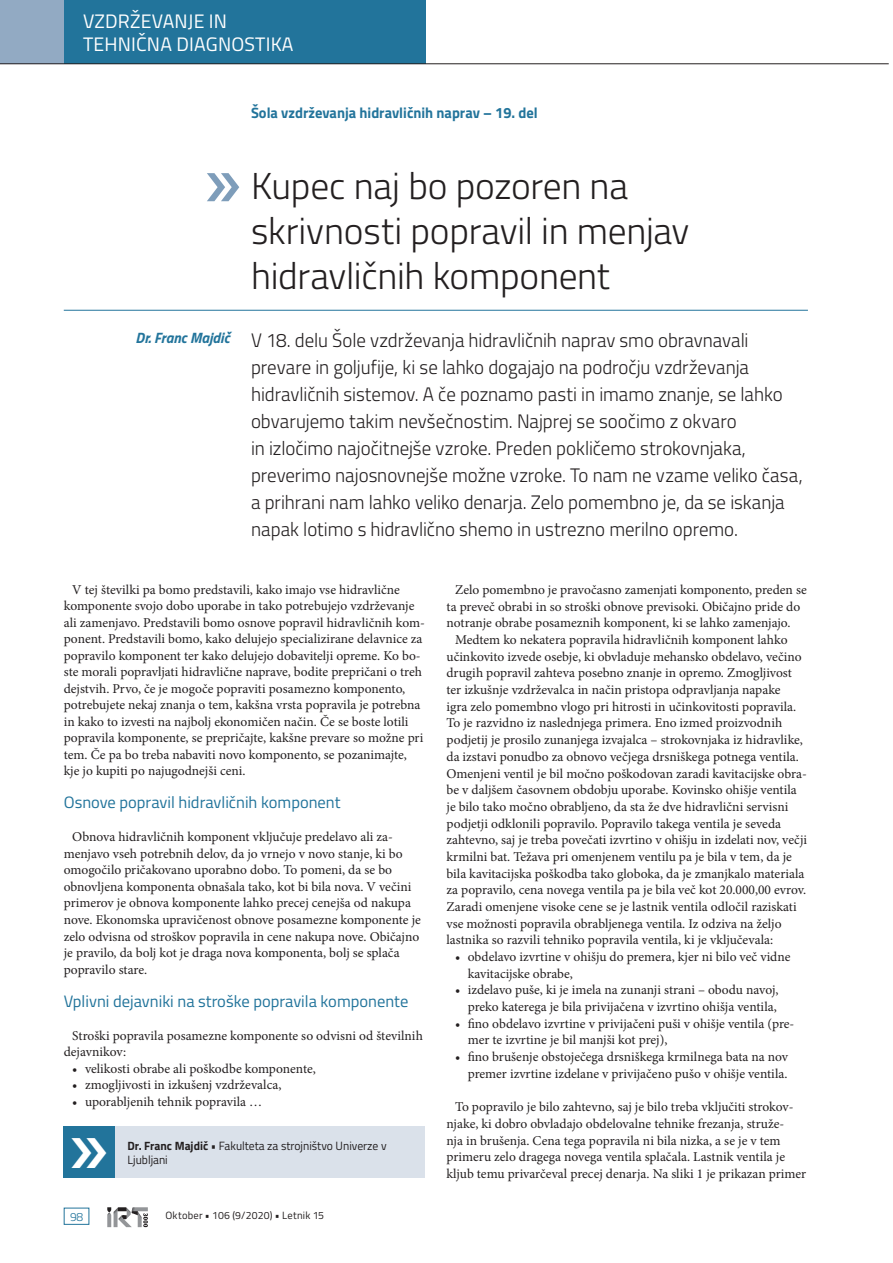
<style>
.page{position:relative;width:893px;height:1263px;background:#fff}
.page>*{position:absolute;margin:0;border:0;box-sizing:border-box;transform-origin:0 0}
.Članek_naslov{font:300 37.5px/45px "Titillium";letter-spacing:-.01em;color:#231f20}
.Članek_naslov-2{font:300 19.5px/27px "Titillium";letter-spacing:-.005em;color:#231f20}
.t1{font:19.5px/23.4px "Titillium";letter-spacing:.01em;color:#fff}
.Vsebina_-_podnaslov{font:16.5px "Titillium";color:#22749b}
.Članek_nadnaslov{font:700 15px "Titillium";color:#22749b}
.Avtor_članka{font:italic 700 15px "Titillium";color:#22749b}
.vsebina_-_body_text{font:13.5px/16.6px "Minion Pro";color:#231f20}
.O_avtorju{font:12px/14.4px "Titillium";color:#231f20}
.t2{font:300 12px "Titillium";color:#22749b}
.t3{font:10.5px "Titillium";letter-spacing:.02em;color:#231f20}
.s1{font-weight:700}
</style>
<div class="page">
<div style="left:64px;top:0;width:361px;height:64px;background:#22749b"></div>
<div style="left:0;top:0;width:64px;height:64px;background:#92aac3"></div>
<svg style="left:107px;top:1207px;width:41px;height:20px"></svg>
<div style="left:64px;top:1208px;width:25px;height:17px;border:1px solid #22749b"></div>
<svg style="left:207px;top:173px;width:32px;height:28px"></svg>
<hr style="left:64px;top:310px;width:744px;height:1px;background:#22749b">
<div style="left:64px;top:1127px;width:361px;height:51px;background:#dae1ea"></div>
<div style="left:64px;top:1127px;width:51px;height:51px;background:#22749b"></div>
<hr style="left:0;top:63px;width:889px;height:1px;background:#231f20">
<h2 class="t1" style="left:83px;top:8px;width:212px">VZDRŽEVANJE IN<br>TEHNIČNA DIAGNOSTIKA</h2>
<p class="Članek_nadnaslov" style="left:251px;top:101px;width:288px">Šola vzdrževanja hidravličnih naprav – 19. del</p>
<p class="Avtor_članka" style="left:136px;top:326px;width:96px">Dr. Franc Majdič</p>
<p class="Članek_naslov" style="left:251px;top:161px;width:440px">Kupec naj bo pozoren na skrivnosti popravil in menjav hidravličnih komponent</p>
<p class="Članek_naslov-2" style="left:251px;top:325px;width:553px">V 18. delu Šole vzdrževanja hidravličnih naprav smo obravnavali prevare in goljufije, ki se lahko dogajajo na področju vzdrževanja hidravličnih sistemov. A če poznamo pasti in imamo znanje, se lahko obvarujemo takim nevšečnostim. Najprej se soočimo z okvaro<br>in izločimo najočitnejše vzroke. Preden pokličemo strokovnjaka, preverimo najosnovnejše možne vzroke. To nam ne vzame veliko časa, a prihrani nam lahko veliko denarja. Zelo pomembno je, da se iskanja napak lotimo s hidravlično shemo in ustrezno merilno opremo.</p>
<p class="vsebina_-_body_text" style="left:64px;top:581px;width:363px;text-indent:9px">V tej številki pa bomo predstavili, kako imajo vse hidravlične komponente svojo dobo uporabe in tako potrebujejo vzdrževanje ali zamenjavo. Predstavili bomo osnove popravil hidravličnih kom&shy;ponent. Predstavili bomo, kako delujejo specializirane delavnice za popravilo komponent ter kako delujejo dobavitelji opreme. Ko bo&shy;ste morali popravljati hidravlične naprave, bodite prepričani o treh dejstvih. Prvo, če je mogoče popraviti posamezno komponento, potrebujete nekaj znanja o tem, kakšna vrsta popravila je potrebna in kako to izvesti na najbolj ekonomičen način. Če se boste lotili popravila komponente, se prepričajte, kakšne prevare so možne pri tem. Če pa bo treba nabaviti novo komponento, se pozanimajte, kje jo kupiti po najugodnejši ceni.</p>
<p class="Vsebina_-_podnaslov" style="left:64px;top:791px;width:278px">Osnove popravil hidravličnih komponent</p>
<p class="vsebina_-_body_text" style="left:64px;top:829px;width:359px;text-indent:9px">Obnova hidravličnih komponent vključuje predelavo ali za&shy;menjavo vseh potrebnih delov, da jo vrnejo v novo stanje, ki bo omogočilo pričakovano uporabno dobo. To pomeni, da se bo obnovljena komponenta obnašala tako, kot bi bila nova. V večini primerov je obnova komponente lahko precej cenejša od nakupa nove. Ekonomska upravičenost obnove posamezne komponente je zelo odvisna od stroškov popravila in cene nakupa nove. Običajno je pravilo, da bolj kot je draga nova komponenta, bolj se splača popravilo stare.</p>
<p class="Vsebina_-_podnaslov" style="left:64px;top:989px;width:346px">Vplivni dejavniki na stroške popravila komponente</p>
<p class="vsebina_-_body_text" style="left:64px;top:1027px;width:361px;text-indent:9px">Stroški popravila posamezne komponente so odvisni od številnih dejavnikov:</p>
<p class="vsebina_-_body_text" style="left:72px;top:1060px;width:245px">• velikosti obrabe ali poškodbe komponente,</p>
<p class="vsebina_-_body_text" style="left:72px;top:1076px;width:211px">• zmogljivosti in izkušenj vzdrževalca,</p>
<p class="vsebina_-_body_text" style="left:72px;top:1093px;width:191px">• uporabljenih tehnik popravila …</p>
<p class="O_avtorju" style="left:128px;top:1138px;width:261px"><span class="s1">Dr. Franc Majdič</span> • Fakulteta za strojništvo Univerze v<br>Ljubljani</p>
<p class="t2" style="left:70px;top:1208px;width:15px">98</p>
<p class="t3" style="left:165px;top:1208px;width:160px">Oktober • 106 (9/2020) • Letnik 15</p>
<p class="vsebina_-_body_text" style="left:446px;top:581px;width:362px;text-indent:9px">Zelo pomembno je pravočasno zamenjati komponento, preden se ta preveč obrabi in so stroški obnove previsoki. Običajno pride do notranje obrabe posameznih komponent, ki se lahko zamenjajo.</p>
<p class="vsebina_-_body_text" style="left:446px;top:631px;width:362px;text-indent:9px">Medtem ko nekatera popravila hidravličnih komponent lahko učinkovito izvede osebje, ki obvladuje mehansko obdelavo, večino drugih popravil zahteva posebno znanje in opremo. Zmogljivost ter izkušnje vzdrževalca in način pristopa odpravljanja napake<br>igra zelo pomembno vlogo pri hitrosti in učinkovitosti popravila.<br>To je razvidno iz naslednjega primera. Eno izmed proizvodnih podjetij je prosilo zunanjega izvajalca – strokovnjaka iz hidravlike, da izstavi ponudbo za obnovo večjega drsniškega potnega ventila.<br>Omenjeni ventil je bil močno poškodovan zaradi kavitacijske obra&shy;be v daljšem časovnem obdobju uporabe. Kovinsko ohišje ventila je bilo tako močno obrabljeno, da sta že dve hidravlični servisni podjetji odklonili popravilo. Popravilo takega ventila je seveda zahtevno, saj je treba povečati izvrtino v ohišju in izdelati nov, večji krmilni bat. Težava pri omenjenem ventilu pa je bila v tem, da je bila kavitacijska poškodba tako globoka, da je zmanjkalo materiala za popravilo, cena novega ventila pa je bila več kot 20.000,00 evrov.<br>Zaradi omenjene visoke cene se je lastnik ventila odločil raziskati vse možnosti popravila obrabljenega ventila. Iz odziva na željo lastnika so razvili tehniko popravila ventila, ki je vključevala:</p>
<p class="vsebina_-_body_text" style="left:468px;top:948px;width:324px;text-indent:-13px">• obdelavo izvrtine v ohišju do premera, kjer ni bilo več vidne kavitacijske obrabe,</p>
<p class="vsebina_-_body_text" style="left:455px;top:982px;width:325px;text-align:right">• izdelavo puše, ki je imela na zunanji strani – obodu navoj, preko katerega je bila privijačena v izvrtino ohišja ventila,</p>
<p class="vsebina_-_body_text" style="left:468px;top:1015px;width:328px;text-indent:-13px">• fino obdelavo izvrtine v privijačeni puši v ohišje ventila (pre&shy;mer te izvrtine je bil manjši kot prej),</p>
<p class="vsebina_-_body_text" style="left:455px;top:1048px;width:335px;text-align:right">• fino brušenje obstoječega drsniškega krmilnega bata na nov premer izvrtine izdelane v privijačeno pušo v ohišje ventila.</p>
<p class="vsebina_-_body_text" style="left:446px;top:1098px;width:361px;text-indent:9px">To popravilo je bilo zahtevno, saj je bilo treba vključiti strokov&shy;njake, ki dobro obvladajo obdelovalne tehnike frezanja, struže-<br>nja in brušenja. Cena tega popravila ni bila nizka, a se je v tem primeru zelo dragega novega ventila splačala. Lastnik ventila je kljub temu privarčeval precej denarja. Na sliki 1 je prikazan primer</p>
</div>
